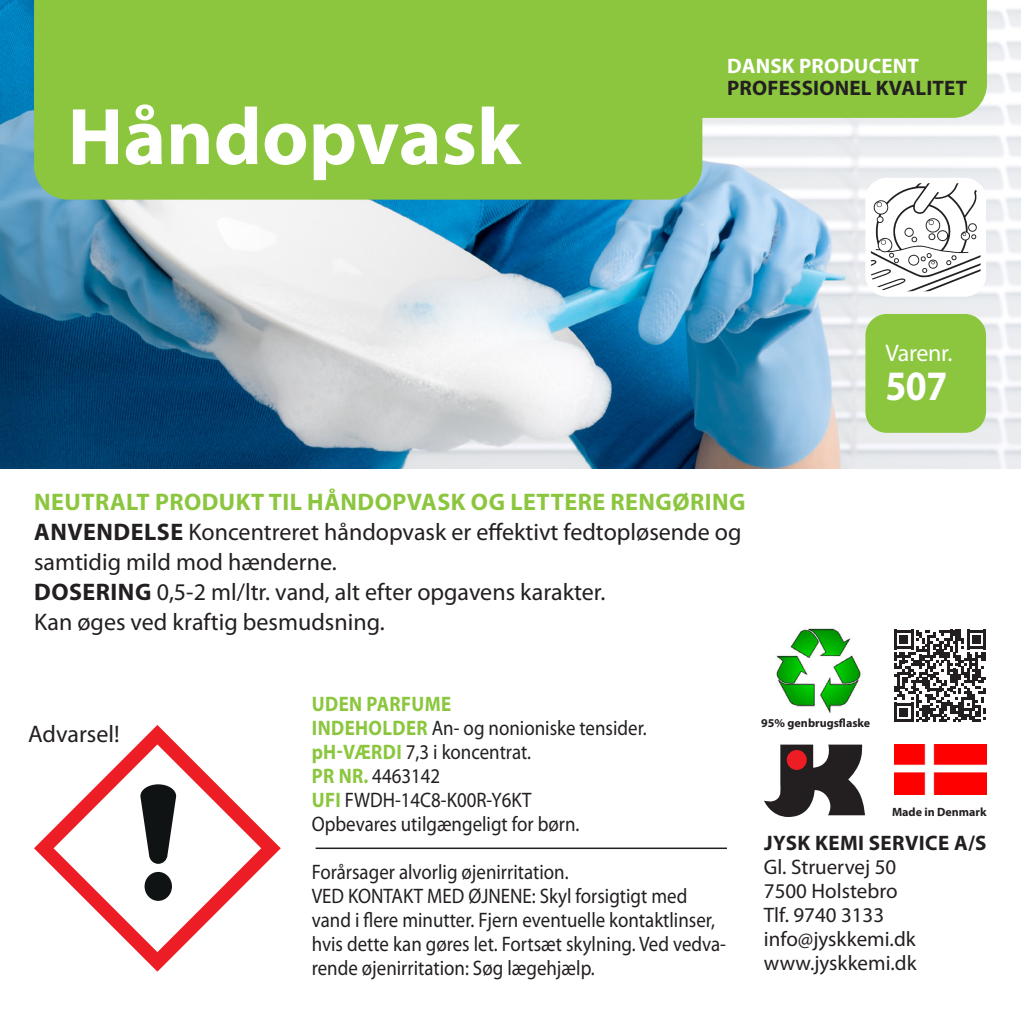
<style>
.page{position:relative;width:1021px;height:1021px;background:#fff}
.page>*{position:absolute;margin:0;border:0;box-sizing:border-box;transform-origin:0 0}
.t1{font:700 81px "Myriad Pro";color:#fff}
.t2{font:700 42px "Myriad Pro";color:#fff;scale:.9 1}
.t3{font:24px/30px "Myriad Pro";color:#231f20}
.t4{font:700 24px "Myriad Pro";letter-spacing:.02em;color:#8bc63e}
.t5{font:24px "Myriad Pro";letter-spacing:-.01em;color:#fff}
.t6{font:21px/24px "Myriad Pro";color:#231f20;scale:.9 1}
.t7{font:21px "Myriad Pro";color:#231f20}
.t8{font:700 21px "Myriad Pro";letter-spacing:.01em;color:#231f20}
.t9{font:700 21px "Myriad Pro";letter-spacing:.01em;color:#fff}
.t10{font:700 12px "Myriad Pro";color:#231f20}
.s1{font-weight:700}
.s2{font-weight:700;color:#8bc63e}
</style>
<div class="page">
<img style="left:0;top:0;width:1020px;height:468px">
<hr style="left:315px;top:847px;width:412px;height:2px;background:#231f20">
<svg style="left:764px;top:744px;width:101px;height:73px"></svg>
<div style="left:786px;top:750px;width:20px;height:20px;background:#ee1d23;border-radius:50%"></div>
<div style="left:34px;top:0;width:952px;height:118px;background:#8bc63e"></div>
<div style="left:865px;top:314px;width:121px;height:119px;background:#8bc63e;border-radius:21px"></div>
<div style="left:34px;top:39px;width:668px;height:161px;background:#8bc63e;border-radius:34px"></div>
<div style="left:865px;top:178px;width:121px;height:119px;background:#fff;border-radius:21px"></div>
<img style="left:870px;top:183px;width:110px;height:108px">
<img style="left:894px;top:744px;width:92px;height:50px">
<svg style="left:34px;top:725px;width:247px;height:246px"></svg>
<img style="left:775px;top:628px;width:86px;height:85px">
<svg style="left:894px;top:629px;width:92px;height:93px"></svg>
<p class="t1" style="left:68px;top:84px;width:454px">Håndopvask</p>
<p class="t9" style="left:727px;top:53px;width:193px">DANSK PRODUCENT</p>
<p class="t8" style="left:727px;top:74px;width:242px">PROFESSIONEL KVALITET</p>
<p class="t5" style="left:885px;top:338px;width:69px">Varenr.</p>
<p class="t2" style="left:885px;top:358px;width:71px">507</p>
<p class="t4" style="left:34px;top:486px;width:712px">NEUTRALT PRODUKT TIL HÅNDOPVASK OG LETTERE RENGØRING</p>
<p class="t3" style="left:34px;top:517px;width:709px"><span class="s1">ANVENDELSE</span> Koncentreret håndopvask er effektivt fedtopløsende og samtidig mild mod hænderne.</p>
<p class="t3" style="left:34px;top:577px;width:572px"><span class="s1">DOSERING</span> 0,5-2 ml/ltr. vand, alt efter opgavens karakter.</p>
<p class="t3" style="left:34px;top:607px;width:352px">Kan øges ved kraftig besmudsning.</p>
<p class="t3" style="left:28px;top:718px;width:93px">Advarsel!</p>
<p class="t6" style="left:312px;top:691px;width:373px"><span class="s2">UDEN PARFUME<br>INDEHOLDER</span> An- og nonioniske tensider.</p>
<p class="t6" style="left:312px;top:739px;width:245px"><span class="s2">pH-VÆRDI</span> 7,3 i koncentrat.<br><span class="s2">PR NR.</span> 4463142</p>
<p class="t6" style="left:312px;top:787px;width:299px"><span class="s2">UFI</span> FWDH-14C8-K00R-Y6KT<br>Opbevares utilgængeligt for børn.</p>
<p class="t6" style="left:312px;top:859px;width:462px">Forårsager alvorlig øjenirritation.<br>VED KONTAKT MED ØJNENE: Skyl forsigtigt med vand i flere minutter. Fjern eventuelle kontaktlinser, hvis dette kan gøres let. Fortsæt skylning. Ved vedva&shy;rende øjenirritation: Søg lægehjælp.</p>
<p class="t10" style="left:761px;top:715px;width:110px">95% genbrugsflaske</p>
<p class="t10" style="left:892px;top:803px;width:96px">Made in Denmark</p>
<p class="t8" style="left:764px;top:829px;width:224px">JYSK KEMI SERVICE A/S</p>
<p class="t7" style="left:764px;top:853px;width:134px">Gl. Struervej 50</p>
<p class="t7" style="left:764px;top:877px;width:135px">7500 Holstebro</p>
<p class="t7" style="left:764px;top:901px;width:122px">Tlf. 9740 3133</p>
<p class="t7" style="left:764px;top:925px;width:153px">info@jyskkemi.dk</p>
<p class="t7" style="left:764px;top:949px;width:154px">www.jyskkemi.dk</p>
</div>
